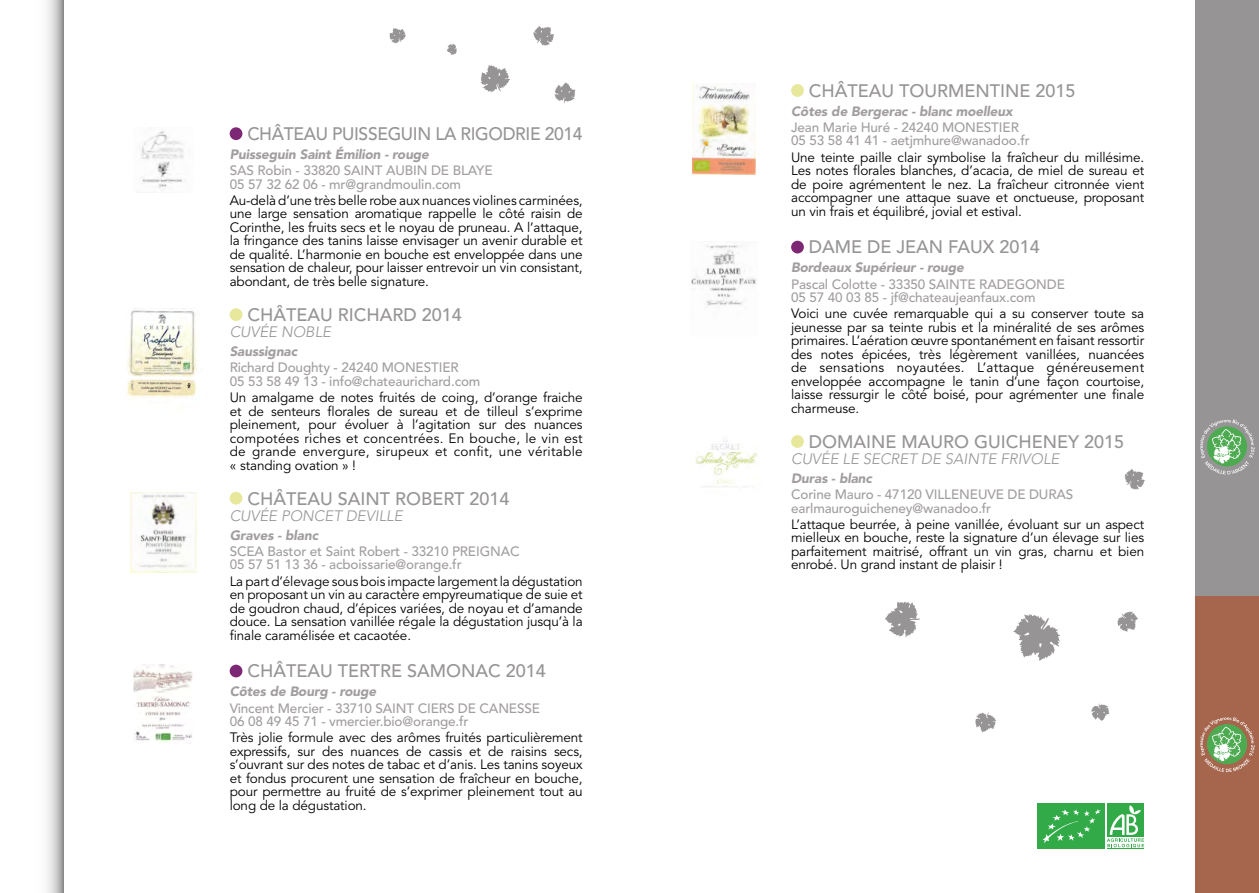
<style>
.page{position:relative;width:1259px;height:893px;background:#fff}
.page>*{position:absolute;margin:0;border:0;box-sizing:border-box;transform-origin:0 0}
.t1{font:500 18px "Avenir";color:#979496}
.t2{font:500 18px "Avenir";letter-spacing:-.02em;color:#979496}
.t3{font:italic 300 15px "Avenir";color:#979496}
.t4{font:13.5px/13.5px "Avenir";letter-spacing:-.01em;color:#000;text-align:justify}
.t5{font:500 13.5px/13.5px "Avenir";letter-spacing:-.01em;color:#a29ea0}
.t6{font:italic 900 13.5px "Avenir";letter-spacing:-.01em;color:#a29ea0}
</style>
<div class="page">
<svg style="left:47px;top:0;width:17px;height:893px"></svg>
<div style="left:230px;top:127px;width:12px;height:13px;background:#7d2875;border-radius:50%"></div>
<div style="left:230px;top:308px;width:12px;height:13px;background:#e7e89b;border-radius:50%"></div>
<div style="left:230px;top:492px;width:12px;height:13px;background:#e7e89b;border-radius:50%"></div>
<div style="left:230px;top:665px;width:12px;height:12px;background:#7d2875;border-radius:50%"></div>
<div style="left:791px;top:84px;width:13px;height:13px;background:#e7e89b;border-radius:50%"></div>
<div style="left:791px;top:241px;width:13px;height:12px;background:#7d2875;border-radius:50%"></div>
<div style="left:791px;top:435px;width:13px;height:13px;background:#e7e89b;border-radius:50%"></div>
<img style="left:127px;top:310px;width:71px;height:88px">
<img style="left:131px;top:492px;width:65px;height:80px">
<img style="left:133px;top:664px;width:60px;height:78px">
<div style="left:1037px;top:804px;width:67px;height:45px;background:#31aa47"></div>
<svg style="left:1043px;top:809px;width:57px;height:34px"></svg>
<hr style="left:1107px;top:848px;width:37px;height:1px;background:#31aa47">
<div style="left:1107px;top:804px;width:37px;height:33px;background:#31aa47"></div>
<svg style="left:1107px;top:805px;width:37px;height:42px"></svg>
<div style="left:1195px;top:595px;width:64px;height:298px;background:#a5664d"></div>
<div style="left:1195px;top:0;width:64px;height:595px;background:#979496"></div>
<svg style="left:1200px;top:717px;width:54px;height:55px"></svg>
<svg style="left:1200px;top:419px;width:54px;height:55px"></svg>
<svg style="left:480px;top:65px;width:30px;height:28px"></svg>
<svg style="left:533px;top:26px;width:21px;height:20px"></svg>
<svg style="left:1124px;top:469px;width:21px;height:21px"></svg>
<svg style="left:1117px;top:611px;width:21px;height:21px"></svg>
<svg style="left:975px;top:712px;width:21px;height:20px"></svg>
<svg style="left:1091px;top:703px;width:18px;height:18px"></svg>
<svg style="left:446px;top:44px;width:11px;height:11px"></svg>
<svg style="left:554px;top:82px;width:21px;height:21px"></svg>
<svg style="left:389px;top:28px;width:17px;height:16px"></svg>
<svg style="left:1013px;top:614px;width:47px;height:47px"></svg>
<svg style="left:885px;top:602px;width:35px;height:35px"></svg>
<img style="left:141px;top:131px;width:43px;height:59px">
<img style="left:693px;top:84px;width:62px;height:90px">
<img style="left:691px;top:243px;width:65px;height:63px">
<img style="left:696px;top:440px;width:62px;height:47px">
<h1 class="t2" style="left:247px;top:123px;width:337px">CHÂTEAU PUISSEGUIN LA RIGODRIE 2014</h1>
<p class="t6" style="left:230px;top:146px;width:201px">Puisseguin Saint Émilion - rouge</p>
<p class="t5" style="left:230px;top:164px;width:264px">SAS Robin - 33820 SAINT AUBIN DE BLAYE<br>05 57 32 62 06 - mr@grandmoulin.com</p>
<p class="t4" style="left:230px;top:194px;width:354px">Au-delà d’une très belle robe aux nuances violines carminées, une large sensation aromatique rappelle le côté raisin de Corinthe, les fruits secs et le noyau de pruneau. A l’attaque, la fringance des tanins laisse envisager un avenir durable et de qualité. L’harmonie en bouche est enveloppée dans une sensation de chaleur, pour laisser entrevoir un vin consistant, abondant, de très belle signature.</p>
<h1 class="t1" style="left:247px;top:304px;width:216px">CHÂTEAU RICHARD 2014</h1>
<p class="t3" style="left:230px;top:323px;width:103px">CUVÉE NOBLE</p>
<p class="t6" style="left:230px;top:343px;width:69px">Saussignac</p>
<p class="t5" style="left:230px;top:361px;width:252px">Richard Doughty - 24240 MONESTIER<br>05 53 58 49 13 - info@chateaurichard.com</p>
<p class="t4" style="left:230px;top:391px;width:354px">Un amalgame de notes fruités de coing, d’orange fraiche et de senteurs florales de sureau et de tilleul s’exprime pleinement, pour évoluer à l’agitation sur des nuances compotées riches et concentrées. En bouche, le vin est de grande envergure, sirupeux et confit, une véritable « standing ovation » !</p>
<h1 class="t1" style="left:247px;top:488px;width:264px">CHÂTEAU SAINT ROBERT 2014</h1>
<p class="t3" style="left:230px;top:507px;width:174px">CUVÉE PONCET DEVILLE</p>
<p class="t6" style="left:230px;top:527px;width:90px">Graves - blanc</p>
<p class="t5" style="left:230px;top:545px;width:291px">SCEA Bastor et Saint Robert - 33210 PREIGNAC<br>05 57 51 13 36 - acboissarie@orange.fr</p>
<p class="t4" style="left:230px;top:575px;width:354px">La part d’élevage sous bois impacte largement la dégustation en proposant un vin au caractère empyreumatique de suie et de goudron chaud, d’épices variées, de noyau et d’amande douce. La sensation vanillée régale la dégustation jusqu’à la finale caramélisée et cacaotée.</p>
<h1 class="t1" style="left:247px;top:661px;width:300px">CHÂTEAU TERTRE SAMONAC 2014</h1>
<p class="t6" style="left:230px;top:683px;width:148px">Côtes de Bourg - rouge</p>
<p class="t5" style="left:230px;top:701px;width:312px">Vincent Mercier - 33710 SAINT CIERS DE CANESSE<br>06 08 49 45 71 - vmercier.bio@orange.fr</p>
<p class="t4" style="left:230px;top:731px;width:354px">Très jolie formule avec des arômes fruités particulièrement expressifs, sur des nuances de cassis et de raisins secs, s’ouvrant sur des notes de tabac et d’anis. Les tanins soyeux et fondus procurent une sensation de fraîcheur en bouche, pour permettre au fruité de s’exprimer pleinement tout au long de la dégustation.</p>
<h1 class="t1" style="left:809px;top:80px;width:268px">CHÂTEAU TOURMENTINE 2015</h1>
<p class="t6" style="left:791px;top:103px;width:223px">Côtes de Bergerac - blanc moelleux</p>
<p class="t5" style="left:791px;top:121px;width:240px">Jean Marie Huré - 24240 MONESTIER<br>05 53 58 41 41 - aetjmhure@wanadoo.fr</p>
<p class="t4" style="left:791px;top:151px;width:354px">Une teinte paille clair symbolise la fraîcheur du millésime.<br>Les notes florales blanches, d’acacia, de miel de sureau et de poire agrémentent le nez. La fraîcheur citronnée vient accompagner une attaque suave et onctueuse, proposant un vin frais et équilibré, jovial et estival.</p>
<h1 class="t1" style="left:809px;top:237px;width:232px">DAME DE JEAN FAUX 2014</h1>
<p class="t6" style="left:791px;top:259px;width:174px">Bordeaux Supérieur - rouge</p>
<p class="t5" style="left:791px;top:277px;width:275px">Pascal Colotte - 33350 SAINTE RADEGONDE<br>05 57 40 03 85 - jf@chateaujeanfaux.com</p>
<p class="t4" style="left:791px;top:307px;width:355px">Voici une cuvée remarquable qui a su conserver toute sa jeunesse par sa teinte rubis et la minéralité de ses arômes primaires. L’aération œuvre spontanément en faisant ressortir des notes épicées, très légèrement vanillées, nuancées de sensations noyautées. L’attaque généreusement enveloppée accompagne le tanin d’une façon courtoise, laisse ressurgir le côté boisé, pour agrémenter une finale charmeuse.</p>
<h1 class="t1" style="left:809px;top:431px;width:317px">DOMAINE MAURO GUICHENEY 2015</h1>
<p class="t3" style="left:791px;top:450px;width:270px">CUVÉE LE SECRET DE SAINTE FRIVOLE</p>
<p class="t6" style="left:791px;top:470px;width:82px">Duras - blanc</p>
<p class="t5" style="left:791px;top:488px;width:284px">Corine Mauro - 47120 VILLENEUVE DE DURAS earlmauroguicheney@wanadoo.fr</p>
<p class="t4" style="left:791px;top:518px;width:355px">L’attaque beurrée, à peine vanillée, évoluant sur un aspect mielleux en bouche, reste la signature d’un élevage sur lies parfaitement maitrisé, offrant un vin gras, charnu et bien enrobé. Un grand instant de plaisir !</p>
</div>
